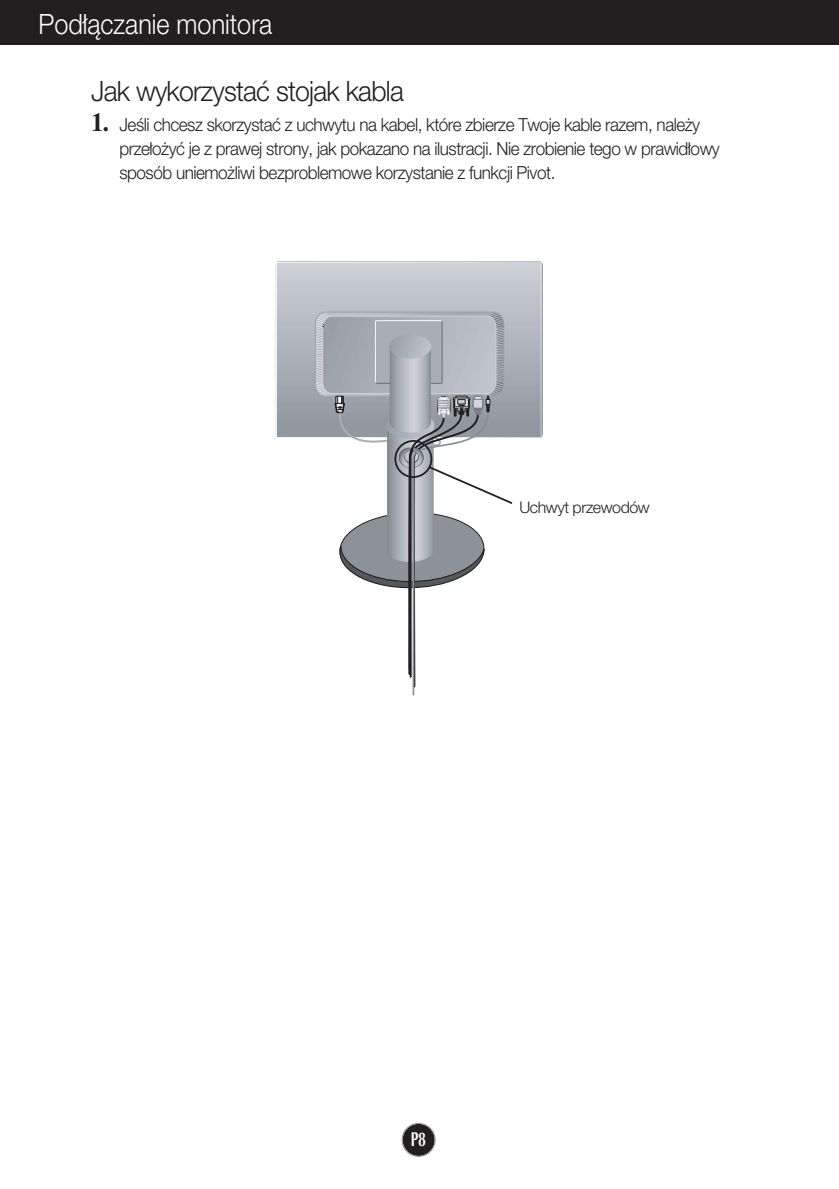
<style>
.page{position:relative;width:839px;height:1189px;background:#fff}
.page>*{position:absolute;margin:0;border:0;box-sizing:border-box;transform-origin:0 0}
.t1{font:300 28px "Helvetica Neue CE";letter-spacing:-.03em;color:#231f20;scale:.95 1}
.t2{font:300 28px "Helvetica Neue CE";color:#fff;scale:.9 1}
.t3{font:700 20px "Optima";color:#fff;scale:.7 1}
.t4{font:300 18px/24px "Helvetica Neue CE";letter-spacing:-.03em;color:#231f20;scale:.95 1}
.t5{font:300 16px "Helvetica Neue CE";letter-spacing:-.03em;color:#231f20}
.s1{font-family:"Times";font-weight:700;font-size:26px}
</style>
<div class="page">
<div style="left:402px;top:1124px;width:32px;height:32px;background:#231f20;border-radius:50%"></div>
<div style="left:401px;top:1123px;width:34px;height:34px;border:1px solid #939598;border-radius:50%"></div>
<div style="left:0;top:0;width:839px;height:45px;background:#231f20"></div>
<img style="left:277px;top:263px;width:264px;height:173px">
<svg style="left:314px;top:261px;width:200px;height:435px"></svg>
<h1 class="t2" style="left:38px;top:14px;width:261px">Pod∏àczanie monitora</h1>
<h1 class="t1" style="left:91px;top:81px;width:330px">Jak wykorzystaç stojak kabla</h1>
<p class="t4" style="left:119px;top:114px;width:633px;text-indent:-28px"><span class="s1">1.</span> JeÊli chcesz skorzystaç z uchwytu na kabel, które zbierze Twoje kable razem, nale˝y prze∏o˝yç je z prawej strony, jak pokazano na ilustracji. Nie zrobienie tego w prawid∏owy sposób uniemo˝liwi bezproblemowe korzystanie z funkcji Pivot.</p>
<p class="t5" style="left:519px;top:501px;width:132px">Uchwyt przewodów</p>
<p class="t3" style="left:411px;top:1131px;width:23px">P8</p>
</div>
